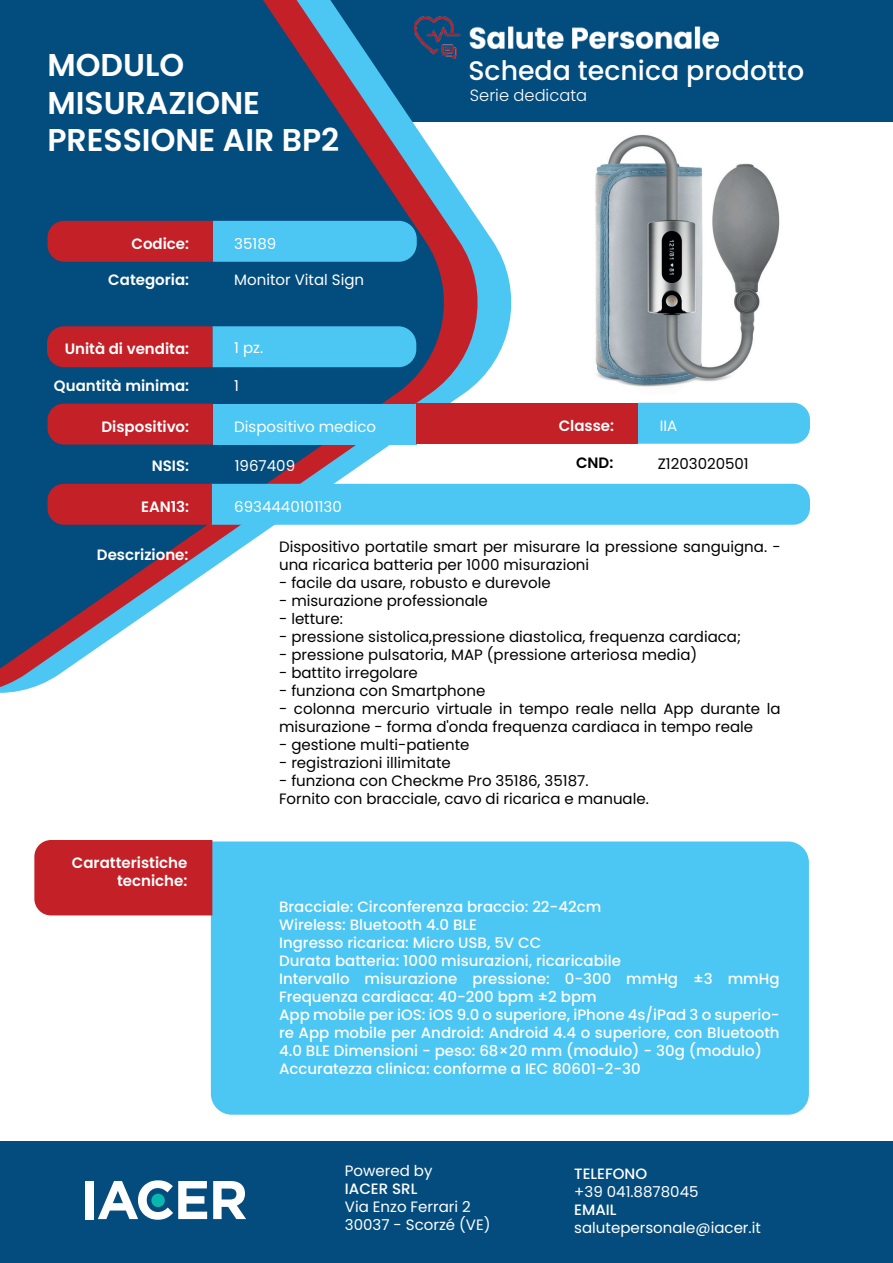
<style>
.page{position:relative;width:893px;height:1263px;background:#fff}
.page>*{position:absolute;margin:0;border:0;box-sizing:border-box;transform-origin:0 0}
.t1{font:600 31.5px/37.8px "Poppins";color:#fff}
.t2{font:500 26.85px "Poppins";color:#fff}
.t3{font:300 16.2px "Poppins";color:#fff}
.t4{font:15px/18px "Poppins";color:#000001}
.t5{font:500 15px/18px "Poppins";color:#fff}
.t6{font:15px/18px "Poppins";color:#fff}
.t7{font:600 15px/18px "Poppins";color:#fff;text-align:right}
.t8{font:600 15px "Poppins";color:#000001}
</style>
<div class="page">
<img style="left:595px;top:135px;width:185px;height:252px">
<div style="left:299px;top:0;width:594px;height:121px;background:#024c7e"></div>
<svg style="left:492px;top:121px;width:34px;height:363px"></svg>
<svg style="left:459px;top:121px;width:33px;height:363px"></svg>
<svg style="left:0;top:0;width:459px;height:693px;fill:#024c7e"></svg>
<div style="left:0;top:1142px;width:893px;height:121px;background:#044c7d"></div>
<img style="left:415px;top:17px;width:303px;height:42px">
<svg style="left:47px;top:221px;width:370px;height:41px;background:#7e7a96"></svg>
<svg style="left:47px;top:326px;width:369px;height:41px;background:#7e7a96"></svg>
<div style="left:213px;top:404px;width:204px;height:40px;background:#4cc6f2"></div>
<div style="left:47px;top:404px;width:166px;height:40px;background:#c32027"></div>
<div style="left:638px;top:403px;width:172px;height:41px;background:#4cc6f2"></div>
<div style="left:417px;top:403px;width:221px;height:41px;background:#c32027"></div>
<svg style="left:47px;top:484px;width:763px;height:41px;background:#65a2c6"></svg>
<div style="left:211px;top:841px;width:598px;height:274px;background:#4cc6f2"></div>
<div style="left:34px;top:840px;width:178px;height:75px;background:#c32027"></div>
<div style="left:85px;top:1181px;width:9px;height:38px;background:#fff"></div>
<svg style="left:213px;top:1181px;width:33px;height:38px"></svg>
<svg style="left:98px;top:1180px;width:109px;height:40px"></svg>
<h1 class="t1" style="left:47px;top:46px;width:293px">MODULO<br>MISURAZIONE<br>PRESSIONE AIR BP2</h1>
<p class="t7" style="left:131px;top:235px;width:59px">Codice:</p>
<p class="t6" style="left:234px;top:235px;width:43px">35189</p>
<p class="t7" style="left:108px;top:271px;width:82px">Categoria:</p>
<p class="t6" style="left:234px;top:271px;width:131px">Monitor Vital Sign</p>
<p class="t7" style="left:65px;top:339px;width:126px">Unità di vendita:</p>
<p class="t6" style="left:234px;top:339px;width:30px">1 pz.</p>
<p class="t7" style="left:54px;top:377px;width:137px">Quantità minima:</p>
<p class="t6" style="left:234px;top:377px;width:6px">1</p>
<h2 class="t2" style="left:468px;top:55px;width:337px">Scheda tecnica prodotto</h2>
<p class="t3" style="left:470px;top:86px;width:119px">Serie dedicata</p>
<p class="t7" style="left:101px;top:417px;width:89px">Dispositivo:</p>
<p class="t6" style="left:234px;top:417px;width:143px">Dispositivo medico</p>
<p class="t7" style="left:559px;top:417px;width:57px">Classe:</p>
<p class="t6" style="left:660px;top:417px;width:19px">IIA</p>
<p class="t7" style="left:152px;top:457px;width:39px">NSIS:</p>
<p class="t8" style="left:576px;top:454px;width:39px">CND:</p>
<p class="t7" style="left:141px;top:498px;width:50px">EAN13:</p>
<p class="t6" style="left:234px;top:498px;width:109px">6934440101130</p>
<p class="t6" style="left:235px;top:457px;width:62px">1967409</p>
<p class="t4" style="left:658px;top:454px;width:92px">Z1203020501</p>
<p class="t7" style="left:97px;top:545px;width:93px">Descrizione:</p>
<p class="t4" style="left:279px;top:538px;width:503px">Dispositivo portatile smart per misurare la pressione sanguigna. - una ricarica batteria per 1000 misurazioni</p>
<p class="t4" style="left:279px;top:574px;width:273px">- facile da usare, robusto e durevole</p>
<p class="t4" style="left:279px;top:592px;width:210px">- misurazione professionale</p>
<p class="t4" style="left:279px;top:610px;width:65px">- letture:</p>
<p class="t4" style="left:279px;top:628px;width:463px">- pressione sistolica,pressione diastolica, frequenza cardiaca;</p>
<p class="t4" style="left:279px;top:646px;width:420px">- pressione pulsatoria, MAP (pressione arteriosa media)</p>
<p class="t4" style="left:279px;top:664px;width:140px">- battito irregolare</p>
<p class="t4" style="left:279px;top:682px;width:208px">- funziona con Smartphone</p>
<p class="t4" style="left:279px;top:700px;width:503px">- colonna mercurio virtuale in tempo reale nella App durante la misurazione - forma d'onda frequenza cardiaca in tempo reale</p>
<p class="t4" style="left:279px;top:736px;width:192px">- gestione multi-patiente</p>
<p class="t4" style="left:279px;top:754px;width:173px">- registrazioni illimitate</p>
<p class="t4" style="left:279px;top:772px;width:371px">- funziona con Checkme Pro 35186, 35187.<br>Fornito con bracciale, cavo di ricarica e manuale.</p>
<p class="t7" style="left:72px;top:854px;width:117px">Caratteristiche tecniche:</p>
<p class="t5" style="left:279px;top:898px;width:502px">Bracciale: Circonferenza braccio: 22-42cm<br>Wireless: Bluetooth 4.0 BLE<br>Ingresso ricarica: Micro USB, 5V CC<br>Durata batteria: 1000 misurazioni, ricaricabile<br>Intervallo misurazione pressione: 0-300 mmHg ±3 mmHg Frequenza cardiaca: 40-200 bpm ±2 bpm<br>App mobile per iOS: iOS 9.0 o superiore, iPhone 4s/iPad 3 o superio&shy;re App mobile per Android: Android 4.4 o superiore, con Bluetooth 4.0 BLE Dimensioni - peso: 68×20 mm (modulo) - 30g (modulo)<br>Accuratezza clinica: conforme a IEC 80601-2-30</p>
<p class="t6" style="left:345px;top:1162px;width:89px">Powered by</p>
<p class="t5" style="left:345px;top:1180px;width:74px">IACER SRL</p>
<p class="t6" style="left:345px;top:1198px;width:147px">Via Enzo Ferrari 2<br>30037 - Scorzé (VE)</p>
<p class="t5" style="left:574px;top:1165px;width:74px">TELEFONO</p>
<p class="t6" style="left:574px;top:1183px;width:126px">+39 041.8878045</p>
<p class="t5" style="left:574px;top:1201px;width:44px">EMAIL</p>
<p class="t6" style="left:574px;top:1219px;width:188px">salutepersonale@iacer.it</p>
</div>
